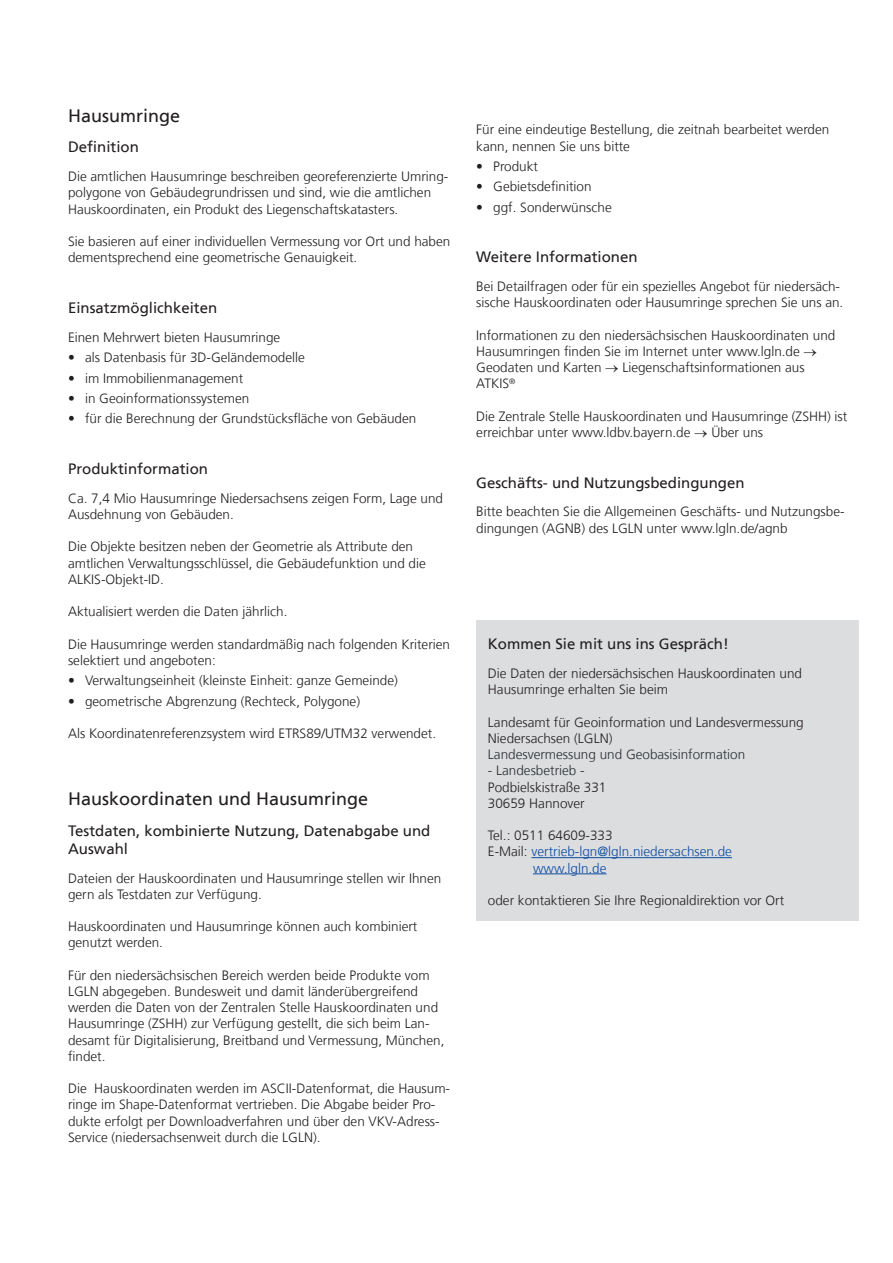
<style>
.page{position:relative;width:893px;height:1263px;background:#fff}
.page>*{position:absolute;margin:0;border:0;box-sizing:border-box;transform-origin:0 0}
.t1{font:18px "NDS Frutiger";color:#231f20}
.t2{font:15px/18px "NDS Frutiger";color:#231f20}
.t3{font:300 13.5px/16.2px "NDS Frutiger";color:#231f20}
.t4{font:300 13.5px "NDS Frutiger";color:#292e31}
.t5{font:300 13.5px "NDS Frutiger";color:#0d4da1}
.s1{color:#231f20}
</style>
<div class="page">
<div style="left:476px;top:621px;width:383px;height:300px;background:#dcdddf"></div>
<hr style="left:531px;top:857px;width:201px;height:1px;background:#0d4da1">
<hr style="left:533px;top:873px;width:73px;height:1px;background:#0d4da1">
<h1 class="t1" style="left:68px;top:105px;width:114px">Hausumringe</h1>
<p class="t2" style="left:68px;top:138px;width:72px">Definition</p>
<p class="t3" style="left:68px;top:169px;width:382px">Die amtlichen Hausumringe beschreiben georeferenzierte Umring&shy;polygone von Gebäudegrundrissen und sind, wie die amtlichen<br>Hauskoordinaten, ein Produkt des Liegenschaftskatasters.</p>
<p class="t3" style="left:68px;top:233px;width:384px">Sie basieren auf einer individuellen Vermessung vor Ort und haben dementsprechend eine geometrische Genauigkeit.</p>
<p class="t2" style="left:68px;top:298px;width:151px">Einsatzmöglichkeiten</p>
<p class="t3" style="left:68px;top:329px;width:214px">Einen Mehrwert bieten Hausumringe</p>
<p class="t3" style="left:68px;top:349px;width:238px">• als Datenbasis für 3D-Geländemodelle</p>
<p class="t3" style="left:68px;top:370px;width:177px">• im Immobilienmanagement</p>
<p class="t3" style="left:68px;top:390px;width:183px">• in Geoinformationssystemen</p>
<p class="t3" style="left:68px;top:411px;width:350px">• für die Berechnung der Grundstücksfläche von Gebäuden</p>
<p class="t2" style="left:68px;top:460px;width:142px">Produktinformation</p>
<p class="t3" style="left:68px;top:490px;width:377px">Ca. 7,4 Mio Hausumringe Niedersachsens zeigen Form, Lage und<br>Ausdehnung von Gebäuden.</p>
<p class="t3" style="left:68px;top:539px;width:359px">Die Objekte besitzen neben der Geometrie als Attribute den amtlichen Verwaltungsschlüssel, die Gebäudefunktion und die<br>ALKIS-Objekt-ID.</p>
<p class="t3" style="left:68px;top:604px;width:221px">Aktualisiert werden die Daten jährlich.</p>
<p class="t3" style="left:68px;top:636px;width:384px">Die Hausumringe werden standardmäßig nach folgenden Kriterien selektiert und angeboten:</p>
<p class="t3" style="left:68px;top:673px;width:331px">• Verwaltungseinheit (kleinste Einheit: ganze Gemeinde)</p>
<p class="t3" style="left:68px;top:693px;width:294px">• geometrische Abgrenzung (Rechteck, Polygone)</p>
<p class="t3" style="left:68px;top:725px;width:370px">Als Koordinatenreferenzsystem wird ETRS89/UTM32 verwendet.</p>
<h1 class="t1" style="left:68px;top:788px;width:302px">Hauskoordinaten und Hausumringe</h1>
<p class="t2" style="left:68px;top:821px;width:364px">Testdaten, kombinierte Nutzung, Datenabgabe und<br>Auswahl</p>
<p class="t3" style="left:68px;top:870px;width:375px">Dateien der Hauskoordinaten und Hausumringe stellen wir Ihnen gern als Testdaten zur Verfügung.</p>
<p class="t3" style="left:68px;top:919px;width:351px">Hauskoordinaten und Hausumringe können auch kombiniert genutzt werden.</p>
<p class="t3" style="left:68px;top:967px;width:378px">Für den niedersächsischen Bereich werden beide Produkte vom LGLN abgegeben. Bundesweit und damit länderübergreifend werden die Daten von der Zentralen Stelle Hauskoordinaten und Hausumringe (ZSHH) zur Verfügung gestellt, die sich beim Lan&shy;desamt für Digitalisierung, Breitband und Vermessung, München, findet.</p>
<p class="t3" style="left:68px;top:1081px;width:384px">Die Hauskoordinaten werden im ASCII-Datenformat, die Hausum&shy;ringe im Shape-Datenformat vertrieben. Die Abgabe beider Pro&shy;dukte erfolgt per Downloadverfahren und über den VKV-Adress-Service (niedersachsenweit durch die LGLN).</p>
<p class="t3" style="left:476px;top:122px;width:355px">Für eine eindeutige Bestellung, die zeitnah bearbeitet werden kann, nennen Sie uns bitte</p>
<p class="t3" style="left:476px;top:158px;width:63px">• Produkt</p>
<p class="t3" style="left:476px;top:179px;width:117px">• Gebietsdefinition</p>
<p class="t3" style="left:476px;top:199px;width:137px">• ggf. Sonderwünsche</p>
<p class="t2" style="left:476px;top:248px;width:163px">Weitere Informationen</p>
<p class="t3" style="left:476px;top:279px;width:369px">Bei Detailfragen oder für ein spezielles Angebot für niedersäch&shy;sische Hauskoordinaten oder Hausumringe sprechen Sie uns an.</p>
<p class="t3" style="left:476px;top:327px;width:361px">Informationen zu den niedersächsischen Hauskoordinaten und Hausumringen finden Sie im Internet unter www.lgln.de → Geodaten und Karten → Liegenschaftsinformationen aus ATKIS<sup>®</sup></p>
<p class="t3" style="left:476px;top:408px;width:373px">Die Zentrale Stelle Hauskoordinaten und Hausumringe (ZSHH) ist erreichbar unter www.ldbv.bayern.de → Über uns</p>
<p class="t2" style="left:476px;top:473px;width:270px">Geschäfts- und Nutzungsbedingungen</p>
<p class="t3" style="left:476px;top:504px;width:370px">Bitte beachten Sie die Allgemeinen Geschäfts- und Nutzungsbe&shy;dingungen (AGNB) des LGLN unter www.lgln.de/agnb</p>
<p class="t2" style="left:488px;top:635px;width:242px">Kommen Sie mit uns ins Gespräch!</p>
<p class="t3" style="left:488px;top:665px;width:316px">Die Daten der niedersächsischen Hauskoordinaten und<br>Hausumringe erhalten Sie beim</p>
<p class="t3" style="left:488px;top:714px;width:317px">Landesamt für Geoinformation und Landesvermessung<br>Niedersachsen (LGLN)</p>
<p class="t4" style="left:488px;top:747px;width:259px">Landesvermessung und Geobasisinformation</p>
<p class="t4" style="left:488px;top:763px;width:98px">- Landesbetrieb -</p>
<p class="t3" style="left:488px;top:779px;width:120px">Podbielskistraße 331<br>30659 Hannover</p>
<p class="t3" style="left:488px;top:827px;width:126px">Tel.: 0511 64609-333</p>
<p class="t5" style="left:488px;top:844px;width:246px"><span class="s1">E-Mail:</span> vertrieb-lgn@lgln.niedersachsen.de</p>
<p class="t5" style="left:533px;top:860px;width:75px">www.lgln.de</p>
<p class="t3" style="left:488px;top:892px;width:298px">oder kontaktieren Sie Ihre Regionaldirektion vor Ort</p>
</div>
